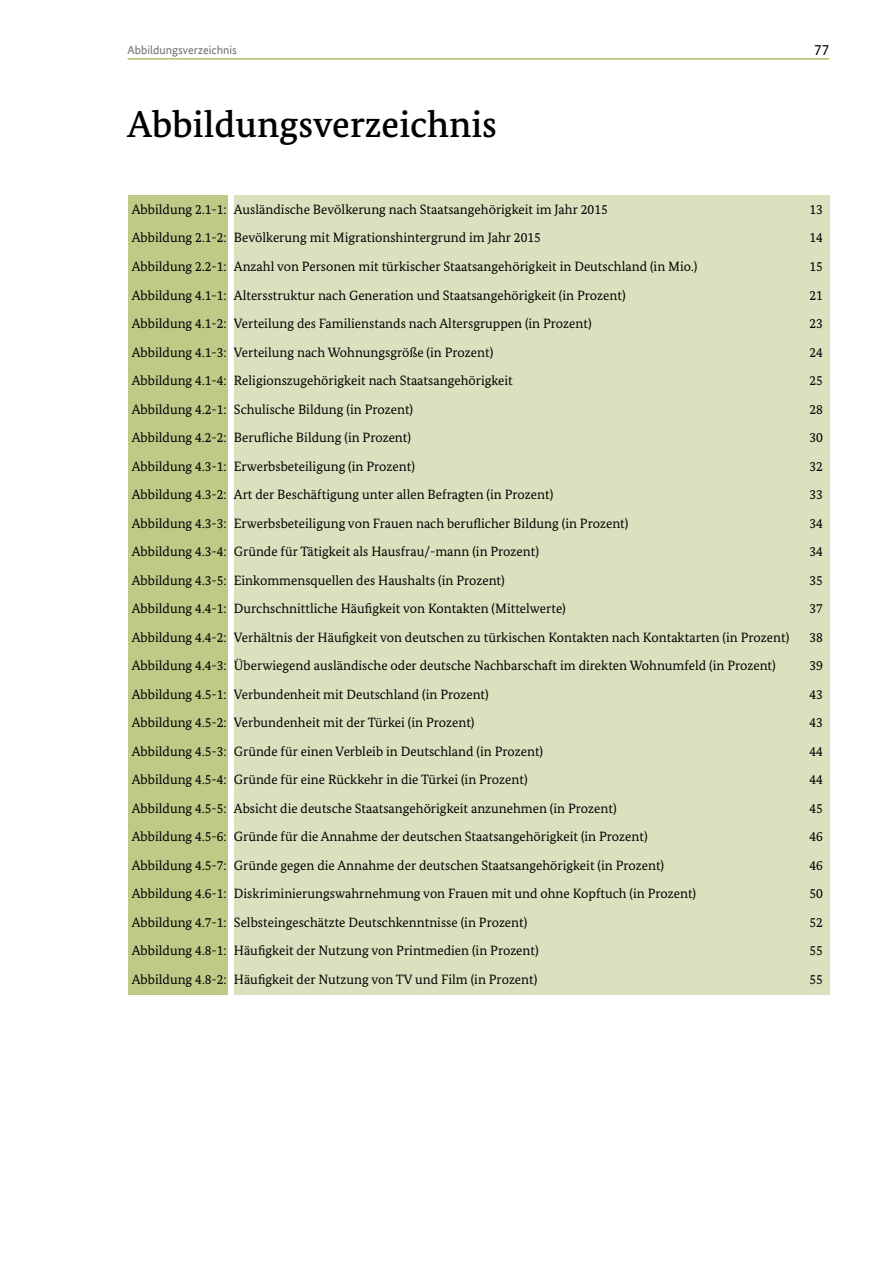
<style>
.page{position:relative;width:893px;height:1263px;background:#fff}
.page>*{position:absolute;margin:0;border:0;box-sizing:border-box;transform-origin:0 0}
._1_Überschrift_ohne{font:500 37.5px "Bundes Serif";color:#000}
.t1{font:15px "Bundes Sans Office T";color:#000}
.Tabellenverzeichnis{font:13.5px "Bundes Serif";color:#000}
.t2{font:12px "Bundes Sans Office T";color:#6d6e71}
</style>
<div class="page">
<hr style="left:128px;top:59px;width:701px;height:1px;background:#8ca122">
<div style="left:128px;top:195px;width:99px;height:800px;background:#bfca87"></div>
<div style="left:234px;top:195px;width:595px;height:800px;background:#dbe1be"></div>
<p class="t2" style="left:128px;top:43px;width:111px">Abbildungsverzeichnis</p>
<p class="t1" style="left:814px;top:41px;width:16px">77</p>
<p class="_1_Überschrift_ohne" style="left:128px;top:101px;width:371px">Abbildungsverzeichnis</p>
<p class="Tabellenverzeichnis" style="left:132px;top:201px;width:478px">Abbildung 2.1‑1: Ausländische Bevölkerung nach Staatsangehörigkeit im Jahr 2015</p>
<p class="Tabellenverzeichnis" style="left:809px;top:201px;width:15px">13</p>
<p class="Tabellenverzeichnis" style="left:132px;top:230px;width:411px">Abbildung 2.1‑2: Bevölkerung mit Migrationshintergrund im Jahr 2015</p>
<p class="Tabellenverzeichnis" style="left:809px;top:230px;width:15px">14</p>
<p class="Tabellenverzeichnis" style="left:132px;top:258px;width:567px">Abbildung 2.2‑1: Anzahl von Personen mit türkischer Staatsangehörigkeit in Deutschland (in Mio.)</p>
<p class="Tabellenverzeichnis" style="left:809px;top:258px;width:15px">15</p>
<p class="Tabellenverzeichnis" style="left:132px;top:287px;width:495px">Abbildung 4.1‑1: Altersstruktur nach Generation und Staatsangehörigkeit (in Prozent)</p>
<p class="Tabellenverzeichnis" style="left:809px;top:287px;width:15px">21</p>
<p class="Tabellenverzeichnis" style="left:132px;top:315px;width:461px">Abbildung 4.1‑2: Verteilung des Familienstands nach Altersgruppen (in Prozent)</p>
<p class="Tabellenverzeichnis" style="left:809px;top:315px;width:15px">23</p>
<p class="Tabellenverzeichnis" style="left:132px;top:344px;width:363px">Abbildung 4.1‑3: Verteilung nach Wohnungsgröße (in Prozent)</p>
<p class="Tabellenverzeichnis" style="left:809px;top:344px;width:15px">24</p>
<p class="Tabellenverzeichnis" style="left:132px;top:372px;width:383px">Abbildung 4.1‑4: Religionszugehörigkeit nach Staatsangehörigkeit</p>
<p class="Tabellenverzeichnis" style="left:809px;top:372px;width:15px">25</p>
<p class="Tabellenverzeichnis" style="left:132px;top:401px;width:283px">Abbildung 4.2‑1: Schulische Bildung (in Prozent)</p>
<p class="Tabellenverzeichnis" style="left:809px;top:401px;width:15px">28</p>
<p class="Tabellenverzeichnis" style="left:132px;top:429px;width:281px">Abbildung 4.2‑2: Berufliche Bildung (in Prozent)</p>
<p class="Tabellenverzeichnis" style="left:809px;top:429px;width:15px">30</p>
<p class="Tabellenverzeichnis" style="left:132px;top:458px;width:285px">Abbildung 4.3‑1: Erwerbsbeteiligung (in Prozent)</p>
<p class="Tabellenverzeichnis" style="left:809px;top:458px;width:15px">32</p>
<p class="Tabellenverzeichnis" style="left:132px;top:486px;width:423px">Abbildung 4.3‑2: Art der Beschäftigung unter allen Befragten (in Prozent)</p>
<p class="Tabellenverzeichnis" style="left:809px;top:486px;width:15px">33</p>
<p class="Tabellenverzeichnis" style="left:132px;top:515px;width:498px">Abbildung 4.3‑3: Erwerbsbeteiligung von Frauen nach beruflicher Bildung (in Prozent)</p>
<p class="Tabellenverzeichnis" style="left:809px;top:515px;width:15px">34</p>
<p class="Tabellenverzeichnis" style="left:132px;top:543px;width:409px">Abbildung 4.3‑4: Gründe für Tätigkeit als Hausfrau/-mann (in Prozent)</p>
<p class="Tabellenverzeichnis" style="left:809px;top:543px;width:15px">34</p>
<p class="Tabellenverzeichnis" style="left:132px;top:572px;width:374px">Abbildung 4.3‑5: Einkommensquellen des Haushalts (in Prozent)</p>
<p class="Tabellenverzeichnis" style="left:809px;top:572px;width:15px">35</p>
<p class="Tabellenverzeichnis" style="left:132px;top:600px;width:435px">Abbildung 4.4‑1: Durchschnittliche Häufigkeit von Kontakten (Mittelwerte)</p>
<p class="Tabellenverzeichnis" style="left:809px;top:600px;width:15px">37</p>
<p class="Tabellenverzeichnis" style="left:132px;top:629px;width:659px">Abbildung 4.4‑2: Verhältnis der Häufigkeit von deutschen zu türkischen Kontakten nach Kontaktarten (in Prozent)</p>
<p class="Tabellenverzeichnis" style="left:809px;top:629px;width:15px">38</p>
<p class="Tabellenverzeichnis" style="left:132px;top:657px;width:645px">Abbildung 4.4‑3: Überwiegend ausländische oder deutsche Nachbarschaft im direkten Wohnumfeld (in Prozent)</p>
<p class="Tabellenverzeichnis" style="left:809px;top:657px;width:15px">39</p>
<p class="Tabellenverzeichnis" style="left:132px;top:686px;width:358px">Abbildung 4.5‑1: Verbundenheit mit Deutschland (in Prozent)</p>
<p class="Tabellenverzeichnis" style="left:809px;top:686px;width:15px">43</p>
<p class="Tabellenverzeichnis" style="left:132px;top:714px;width:344px">Abbildung 4.5‑2: Verbundenheit mit der Türkei (in Prozent)</p>
<p class="Tabellenverzeichnis" style="left:809px;top:714px;width:15px">43</p>
<p class="Tabellenverzeichnis" style="left:132px;top:743px;width:413px">Abbildung 4.5‑3: Gründe für einen Verbleib in Deutschland (in Prozent)</p>
<p class="Tabellenverzeichnis" style="left:809px;top:743px;width:15px">44</p>
<p class="Tabellenverzeichnis" style="left:132px;top:771px;width:397px">Abbildung 4.5‑4: Gründe für eine Rückkehr in die Türkei (in Prozent)</p>
<p class="Tabellenverzeichnis" style="left:809px;top:771px;width:15px">44</p>
<p class="Tabellenverzeichnis" style="left:132px;top:800px;width:486px">Abbildung 4.5‑5: Absicht die deutsche Staatsangehörigkeit anzunehmen (in Prozent)</p>
<p class="Tabellenverzeichnis" style="left:809px;top:800px;width:15px">45</p>
<p class="Tabellenverzeichnis" style="left:132px;top:828px;width:517px">Abbildung 4.5‑6: Gründe für die Annahme der deutschen Staatsangehörigkeit (in Prozent)</p>
<p class="Tabellenverzeichnis" style="left:809px;top:828px;width:15px">46</p>
<p class="Tabellenverzeichnis" style="left:132px;top:857px;width:534px">Abbildung 4.5‑7: Gründe gegen die Annahme der deutschen Staatsangehörigkeit (in Prozent)</p>
<p class="Tabellenverzeichnis" style="left:809px;top:857px;width:15px">46</p>
<p class="Tabellenverzeichnis" style="left:132px;top:885px;width:566px">Abbildung 4.6‑1: Diskriminierungswahrnehmung von Frauen mit und ohne Kopftuch (in Prozent)</p>
<p class="Tabellenverzeichnis" style="left:809px;top:885px;width:15px">50</p>
<p class="Tabellenverzeichnis" style="left:132px;top:914px;width:397px">Abbildung 4.7‑1: Selbsteingeschätzte Deutschkenntnisse (in Prozent)</p>
<p class="Tabellenverzeichnis" style="left:809px;top:914px;width:15px">52</p>
<p class="Tabellenverzeichnis" style="left:132px;top:942px;width:408px">Abbildung 4.8‑1: Häufigkeit der Nutzung von Printmedien (in Prozent)</p>
<p class="Tabellenverzeichnis" style="left:809px;top:942px;width:15px">55</p>
<p class="Tabellenverzeichnis" style="left:132px;top:971px;width:407px">Abbildung 4.8‑2: Häufigkeit der Nutzung von TV und Film (in Prozent)</p>
<p class="Tabellenverzeichnis" style="left:809px;top:971px;width:15px">55</p>
</div>
